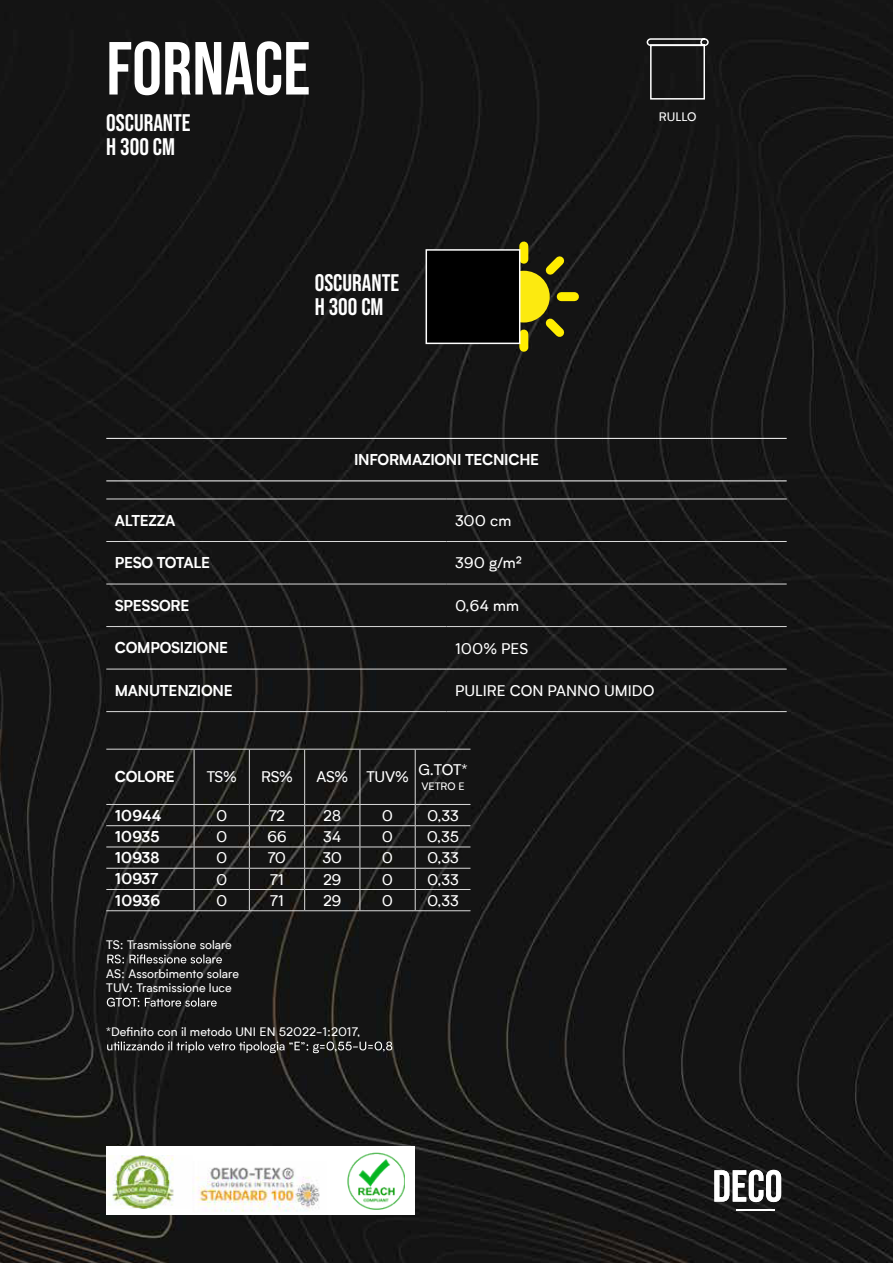
<style>
.page{position:relative;width:893px;height:1263px;background:#fff}
.page>*{position:absolute;margin:0;border:0;box-sizing:border-box;transform-origin:0 0}
.t1{font:75px "Bebas Neue";color:#fff}
.t2{font:24px/24px "Bebas Neue";color:#fff}
.t3{font:15px "Biotif";color:#fff}
.t4{font:700 15px "Biotif";letter-spacing:-.02em;color:#fff}
.t5{font:12px/14.4px "Biotif";color:#fff}
.t6{font:10.5px "Biotif";color:#fff}
</style>
<div class="page">
<img style="left:0;top:0;width:893px;height:1263px">
<div style="left:106px;top:1146px;width:309px;height:69px;background:#fff"></div>
<img style="left:192px;top:1167px;width:128px;height:45px">
<img style="left:107px;top:1155px;width:67px;height:54px">
<img style="left:348px;top:1152px;width:57px;height:58px">
<svg style="left:464px;top:237px;width:119px;height:119px;background:#4e4913"></svg>
<div style="left:426px;top:250px;width:94px;height:93px;background:#000"></div>
<div style="left:426px;top:249px;width:94px;height:95px;border:2px solid #fff"></div>
<hr style="left:106px;top:499px;width:340px;height:1px;background:#dadada">
<hr style="left:446px;top:499px;width:341px;height:1px;background:#dadada">
<hr style="left:106px;top:541px;width:340px;height:1px;background:#dadada">
<hr style="left:446px;top:541px;width:341px;height:1px;background:#dadada">
<hr style="left:106px;top:584px;width:340px;height:1px;background:#dadada">
<hr style="left:446px;top:584px;width:341px;height:1px;background:#dadada">
<hr style="left:106px;top:626px;width:340px;height:1px;background:#dadada">
<hr style="left:446px;top:626px;width:341px;height:1px;background:#dadada">
<hr style="left:106px;top:669px;width:340px;height:1px;background:#dadada">
<hr style="left:446px;top:669px;width:341px;height:1px;background:#dadada">
<hr style="left:106px;top:711px;width:340px;height:1px;background:#dadada">
<hr style="left:446px;top:711px;width:341px;height:1px;background:#dadada">
<hr style="left:106px;top:749px;width:88px;height:1px;background:#dadada">
<hr style="left:194px;top:749px;width:55px;height:1px;background:#dadada">
<hr style="left:194px;top:749px;width:1px;height:55px;background:#dadada">
<hr style="left:249px;top:749px;width:56px;height:1px;background:#dadada">
<hr style="left:249px;top:749px;width:1px;height:55px;background:#dadada">
<hr style="left:305px;top:749px;width:55px;height:1px;background:#dadada">
<hr style="left:304px;top:749px;width:1px;height:55px;background:#dadada">
<hr style="left:360px;top:749px;width:55px;height:1px;background:#dadada">
<hr style="left:360px;top:749px;width:1px;height:55px;background:#dadada">
<hr style="left:415px;top:749px;width:55px;height:1px;background:#dadada">
<hr style="left:415px;top:749px;width:1px;height:55px;background:#dadada">
<hr style="left:106px;top:804px;width:88px;height:1px;background:#dadada">
<hr style="left:194px;top:804px;width:55px;height:1px;background:#dadada">
<hr style="left:249px;top:804px;width:56px;height:1px;background:#dadada">
<hr style="left:305px;top:804px;width:55px;height:1px;background:#dadada">
<hr style="left:360px;top:804px;width:55px;height:1px;background:#dadada">
<hr style="left:415px;top:804px;width:55px;height:1px;background:#dadada">
<hr style="left:106px;top:825px;width:88px;height:1px;background:#dadada">
<hr style="left:194px;top:825px;width:55px;height:1px;background:#dadada">
<hr style="left:249px;top:825px;width:56px;height:1px;background:#dadada">
<hr style="left:305px;top:825px;width:55px;height:1px;background:#dadada">
<hr style="left:360px;top:825px;width:55px;height:1px;background:#dadada">
<hr style="left:415px;top:825px;width:55px;height:1px;background:#dadada">
<hr style="left:106px;top:846px;width:88px;height:1px;background:#dadada">
<hr style="left:194px;top:846px;width:55px;height:1px;background:#dadada">
<hr style="left:249px;top:846px;width:56px;height:1px;background:#dadada">
<hr style="left:305px;top:846px;width:55px;height:1px;background:#dadada">
<hr style="left:360px;top:846px;width:55px;height:1px;background:#dadada">
<hr style="left:415px;top:846px;width:55px;height:1px;background:#dadada">
<hr style="left:106px;top:868px;width:88px;height:1px;background:#dadada">
<hr style="left:194px;top:868px;width:55px;height:1px;background:#dadada">
<hr style="left:249px;top:868px;width:56px;height:1px;background:#dadada">
<hr style="left:305px;top:868px;width:55px;height:1px;background:#dadada">
<hr style="left:360px;top:868px;width:55px;height:1px;background:#dadada">
<hr style="left:415px;top:868px;width:55px;height:1px;background:#dadada">
<hr style="left:106px;top:889px;width:88px;height:1px;background:#dadada">
<hr style="left:194px;top:889px;width:55px;height:1px;background:#dadada">
<svg style="left:194px;top:805px;width:1px;height:105px"></svg>
<hr style="left:249px;top:889px;width:56px;height:1px;background:#dadada">
<svg style="left:249px;top:805px;width:1px;height:105px"></svg>
<hr style="left:305px;top:889px;width:55px;height:1px;background:#dadada">
<svg style="left:304px;top:805px;width:1px;height:105px"></svg>
<hr style="left:360px;top:889px;width:55px;height:1px;background:#dadada">
<svg style="left:360px;top:805px;width:1px;height:105px"></svg>
<hr style="left:415px;top:889px;width:55px;height:1px;background:#dadada">
<svg style="left:415px;top:805px;width:1px;height:105px"></svg>
<hr style="left:106px;top:910px;width:88px;height:1px;background:#dadada">
<hr style="left:194px;top:910px;width:55px;height:1px;background:#dadada">
<hr style="left:249px;top:910px;width:56px;height:1px;background:#dadada">
<hr style="left:305px;top:910px;width:55px;height:1px;background:#dadada">
<hr style="left:360px;top:910px;width:55px;height:1px;background:#dadada">
<hr style="left:415px;top:910px;width:55px;height:1px;background:#dadada">
<hr style="left:106px;top:438px;width:681px;height:1px;background:#fff">
<hr style="left:106px;top:480px;width:681px;height:1px;background:#fff">
<svg style="left:107px;top:954px;width:115px;height:9px"></svg>
<svg style="left:107px;top:998px;width:110px;height:9px"></svg>
<svg style="left:107px;top:1041px;width:285px;height:12px;background:#464645"></svg>
<svg style="left:646px;top:38px;width:63px;height:62px;background:#303030"></svg>
<hr style="left:736px;top:1209px;width:39px;height:2px;background:#fff">
<svg style="left:714px;top:1170px;width:67px;height:32px"></svg>
<h1 class="t1" style="left:106px;top:26px;width:205px">FORNACE</h1>
<h2 class="t2" style="left:106px;top:111px;width:86px">OSCURANTE<br>H 300 CM</h2>
<h2 class="t2" style="left:315px;top:270px;width:86px">OSCURANTE<br>H 300 CM</h2>
<p class="t4" style="left:354px;top:449px;width:187px">INFORMAZIONI TECNICHE</p>
<p class="t5" style="left:659px;top:109px;width:39px">RULLO</p>
<p class="t4" style="left:115px;top:509px;width:62px">ALTEZZA</p>
<p class="t3" style="left:455px;top:510px;width:58px">300 cm</p>
<p class="t4" style="left:115px;top:552px;width:97px">PESO TOTALE</p>
<p class="t3" style="left:455px;top:552px;width:69px">390 g/m²</p>
<p class="t4" style="left:115px;top:594px;width:76px">SPESSORE</p>
<p class="t3" style="left:455px;top:595px;width:66px">0,64 mm</p>
<p class="t4" style="left:115px;top:637px;width:115px">COMPOSIZIONE</p>
<p class="t3" style="left:455px;top:637px;width:75px">100% PES</p>
<p class="t4" style="left:115px;top:679px;width:119px">MANUTENZIONE</p>
<p class="t3" style="left:455px;top:680px;width:201px">PULIRE CON PANNO UMIDO</p>
<p class="t4" style="left:115px;top:766px;width:62px">COLORE</p>
<p class="t3" style="left:207px;top:766px;width:32px">TS%</p>
<p class="t3" style="left:261px;top:766px;width:33px">RS%</p>
<p class="t3" style="left:316px;top:766px;width:94px">AS% TUV%</p>
<p class="t3" style="left:418px;top:759px;width:51px">G.TOT*</p>
<p class="t6" style="left:421px;top:779px;width:45px">VETRO E</p>
<p class="t4" style="left:115px;top:804px;width:48px">10944</p>
<p class="t3" style="left:216px;top:805px;width:13px">0</p>
<p class="t3" style="left:269px;top:805px;width:18px">72</p>
<p class="t3" style="left:323px;top:805px;width:20px">28</p>
<p class="t3" style="left:382px;top:805px;width:13px">0</p>
<p class="t3" style="left:427px;top:805px;width:33px">0,33</p>
<p class="t4" style="left:115px;top:825px;width:47px">10935</p>
<p class="t3" style="left:216px;top:826px;width:13px">0</p>
<p class="t3" style="left:267px;top:826px;width:21px">66</p>
<p class="t3" style="left:323px;top:826px;width:20px">34</p>
<p class="t3" style="left:382px;top:826px;width:13px">0</p>
<p class="t3" style="left:427px;top:826px;width:34px">0,35</p>
<p class="t4" style="left:115px;top:846px;width:47px">10938</p>
<p class="t3" style="left:216px;top:847px;width:13px">0</p>
<p class="t3" style="left:268px;top:847px;width:20px">70</p>
<p class="t3" style="left:322px;top:847px;width:21px">30</p>
<p class="t3" style="left:382px;top:847px;width:13px">0</p>
<p class="t3" style="left:427px;top:847px;width:33px">0,33</p>
<p class="t4" style="left:115px;top:868px;width:45px">10937</p>
<p class="t3" style="left:216px;top:868px;width:13px">0</p>
<p class="t3" style="left:270px;top:868px;width:15px">71</p>
<p class="t3" style="left:323px;top:868px;width:20px">29</p>
<p class="t3" style="left:382px;top:868px;width:13px">0</p>
<p class="t3" style="left:427px;top:868px;width:33px">0,33</p>
<p class="t4" style="left:115px;top:889px;width:47px">10936</p>
<p class="t3" style="left:216px;top:890px;width:13px">0</p>
<p class="t3" style="left:270px;top:890px;width:15px">71</p>
<p class="t3" style="left:323px;top:890px;width:20px">29</p>
<p class="t3" style="left:382px;top:890px;width:13px">0</p>
<p class="t3" style="left:427px;top:890px;width:33px">0,33</p>
<p class="t5" style="left:106px;top:937px;width:127px">TS: Trasmissione solare</p>
<p class="t5" style="left:106px;top:965px;width:134px">AS: Assorbimento solare<br>TUV: Trasmissione luce</p>
<p class="t5" style="left:106px;top:1024px;width:255px">*Definito con il metodo UNI EN 52022-1:2017,</p>
</div>
